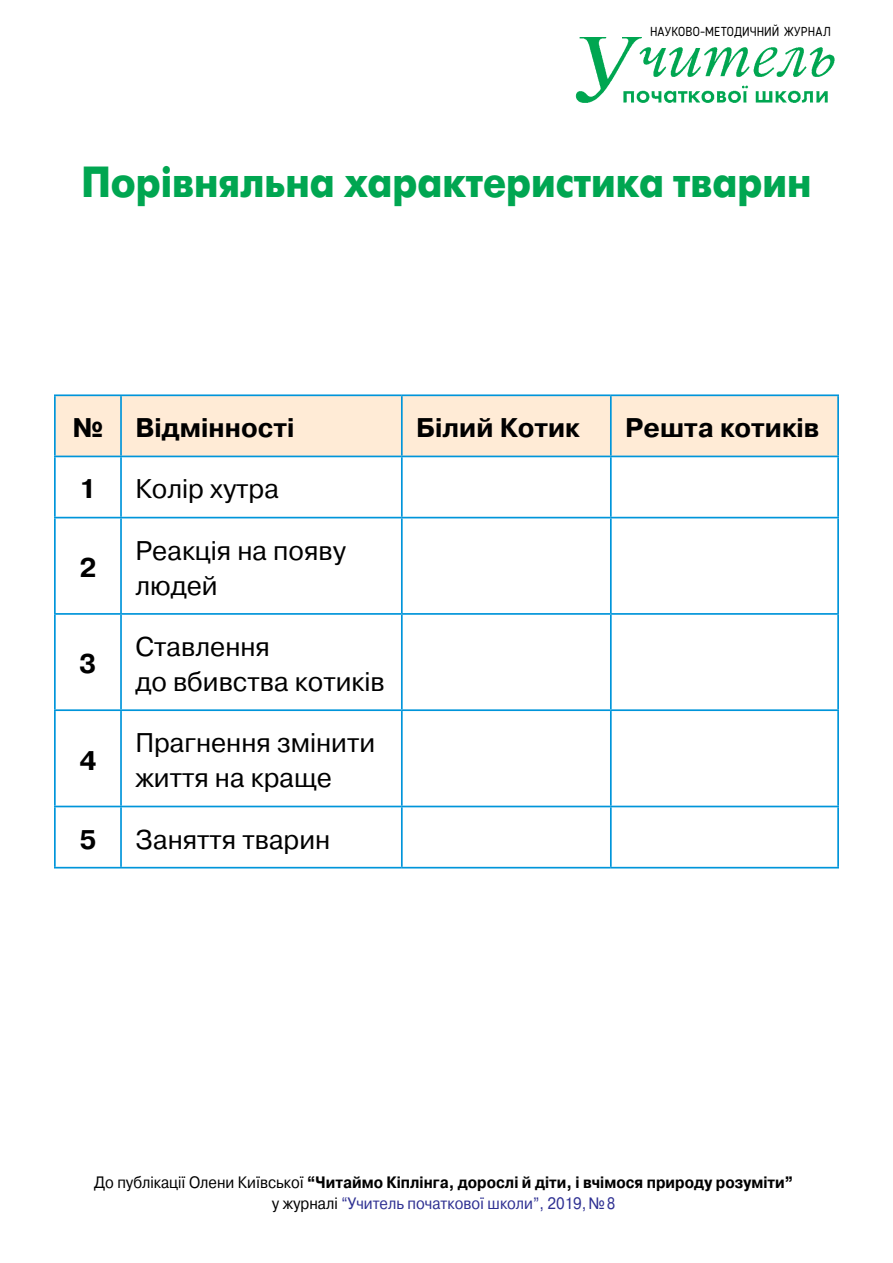
<style>
.page{position:relative;width:893px;height:1263px;background:#fff}
.page>*{position:absolute;margin:0;border:0;box-sizing:border-box;transform-origin:0 0}
.Подзаголовок2__копия{font:700 43.5px "Futuris C";color:#00a651;scale:.9 1}
.Текст_-табл{font:27px/35.1px "Pragmatica C";color:#000}
.Текст_-табл-2{font:700 27px "Pragmatica C";color:#000}
.t1{font:700 16.5px/21.5px "Pragmatica C";color:#000;text-align:center;scale:.9 1}
.t2{font:12.9px "Blogger Sans";letter-spacing:.01em;color:#000}
.s1{font-weight:400}
.s2{font-weight:400;color:#2e3092}
</style>
<div class="page">
<div style="left:56px;top:396px;width:781px;height:60px;background:#ffebd6"></div>
<hr style="left:54px;top:394px;width:67px;height:2px;background:#0095da">
<hr style="left:54px;top:396px;width:2px;height:60px;background:#0095da">
<hr style="left:121px;top:394px;width:281px;height:2px;background:#0095da">
<hr style="left:120px;top:396px;width:2px;height:60px;background:#0095da">
<hr style="left:402px;top:394px;width:209px;height:2px;background:#0095da">
<hr style="left:401px;top:396px;width:2px;height:60px;background:#0095da">
<hr style="left:611px;top:394px;width:228px;height:2px;background:#0095da">
<hr style="left:610px;top:396px;width:2px;height:60px;background:#0095da">
<hr style="left:837px;top:396px;width:2px;height:60px;background:#0095da">
<hr style="left:54px;top:456px;width:67px;height:1px;background:#0095da">
<hr style="left:54px;top:457px;width:2px;height:60px;background:#0095da">
<hr style="left:121px;top:456px;width:281px;height:1px;background:#0095da">
<hr style="left:120px;top:457px;width:2px;height:60px;background:#0095da">
<hr style="left:402px;top:456px;width:209px;height:1px;background:#0095da">
<hr style="left:401px;top:457px;width:2px;height:60px;background:#0095da">
<hr style="left:611px;top:456px;width:228px;height:1px;background:#0095da">
<hr style="left:610px;top:457px;width:2px;height:60px;background:#0095da">
<hr style="left:837px;top:457px;width:2px;height:60px;background:#0095da">
<hr style="left:54px;top:517px;width:67px;height:1px;background:#0095da">
<hr style="left:54px;top:518px;width:2px;height:95px;background:#0095da">
<hr style="left:121px;top:517px;width:281px;height:1px;background:#0095da">
<hr style="left:120px;top:518px;width:2px;height:95px;background:#0095da">
<hr style="left:402px;top:517px;width:209px;height:1px;background:#0095da">
<hr style="left:401px;top:518px;width:2px;height:95px;background:#0095da">
<hr style="left:611px;top:517px;width:228px;height:1px;background:#0095da">
<hr style="left:610px;top:518px;width:2px;height:95px;background:#0095da">
<hr style="left:837px;top:518px;width:2px;height:95px;background:#0095da">
<hr style="left:54px;top:613px;width:67px;height:2px;background:#0095da">
<hr style="left:54px;top:615px;width:2px;height:94px;background:#0095da">
<hr style="left:121px;top:613px;width:281px;height:2px;background:#0095da">
<hr style="left:120px;top:615px;width:2px;height:94px;background:#0095da">
<hr style="left:402px;top:613px;width:209px;height:2px;background:#0095da">
<hr style="left:401px;top:615px;width:2px;height:94px;background:#0095da">
<hr style="left:611px;top:613px;width:228px;height:2px;background:#0095da">
<hr style="left:610px;top:615px;width:2px;height:94px;background:#0095da">
<hr style="left:837px;top:615px;width:2px;height:94px;background:#0095da">
<hr style="left:54px;top:709px;width:67px;height:2px;background:#0095da">
<hr style="left:54px;top:711px;width:2px;height:95px;background:#0095da">
<hr style="left:121px;top:709px;width:281px;height:2px;background:#0095da">
<hr style="left:120px;top:711px;width:2px;height:95px;background:#0095da">
<hr style="left:402px;top:709px;width:209px;height:2px;background:#0095da">
<hr style="left:401px;top:711px;width:2px;height:95px;background:#0095da">
<hr style="left:611px;top:709px;width:228px;height:2px;background:#0095da">
<hr style="left:610px;top:711px;width:2px;height:95px;background:#0095da">
<hr style="left:837px;top:711px;width:2px;height:95px;background:#0095da">
<hr style="left:54px;top:806px;width:67px;height:1px;background:#0095da">
<hr style="left:54px;top:807px;width:2px;height:60px;background:#0095da">
<hr style="left:121px;top:806px;width:281px;height:1px;background:#0095da">
<hr style="left:120px;top:807px;width:2px;height:60px;background:#0095da">
<hr style="left:402px;top:806px;width:209px;height:1px;background:#0095da">
<hr style="left:401px;top:807px;width:2px;height:60px;background:#0095da">
<hr style="left:611px;top:806px;width:228px;height:1px;background:#0095da">
<hr style="left:610px;top:807px;width:2px;height:60px;background:#0095da">
<hr style="left:837px;top:807px;width:2px;height:60px;background:#0095da">
<hr style="left:54px;top:867px;width:67px;height:1px;background:#0095da">
<hr style="left:121px;top:867px;width:281px;height:1px;background:#0095da">
<hr style="left:402px;top:867px;width:209px;height:1px;background:#0095da">
<hr style="left:611px;top:867px;width:228px;height:1px;background:#0095da">
<img style="left:575px;top:38px;width:260px;height:65px">
<p class="t2" style="left:650px;top:24px;width:182px">НАУКОВО-МЕТОДИЧНИЙ ЖУРНАЛ</p>
<p class="Подзаголовок2__копия" style="left:82px;top:158px;width:813px">Порівняльна характеристика тварин</p>
<p class="Текст_-табл-2" style="left:73px;top:413px;width:32px">№</p>
<p class="Текст_-табл-2" style="left:135px;top:413px;width:161px">Відмінності</p>
<p class="Текст_-табл-2" style="left:416px;top:413px;width:165px">Білий Котик</p>
<p class="Текст_-табл-2" style="left:625px;top:413px;width:196px">Решта котиків</p>
<p class="Текст_-табл-2" style="left:79px;top:474px;width:19px">1</p>
<p class="Текст_-табл" style="left:135px;top:472px;width:145px">Колір хутра</p>
<p class="Текст_-табл-2" style="left:79px;top:553px;width:19px">2</p>
<p class="Текст_-табл-2" style="left:79px;top:649px;width:19px">3</p>
<p class="Текст_-табл-2" style="left:79px;top:745px;width:19px">4</p>
<p class="Текст_-табл" style="left:135px;top:533px;width:212px">Реакція на появу людей</p>
<p class="Текст_-табл" style="left:135px;top:629px;width:251px">Ставлення<br>до -вбивства котиків</p>
<p class="Текст_-табл" style="left:135px;top:725px;width:241px">Прагнення змінити життя на краще</p>
<p class="Текст_-табл-2" style="left:79px;top:824px;width:19px">5</p>
<p class="Текст_-табл" style="left:135px;top:822px;width:196px">Заняття тварин</p>
<p class="t1" style="left:94px;top:1171px;width:778px"><span class="s1">До публікації Олени Київської</span> “Читаймо Кіплінга, дорослі й діти, і вчімося природу розуміти” <span class="s1">у журналі</span> <span class="s2">“Учитель початкової школи”, 2019,№8</span></p>
</div>
